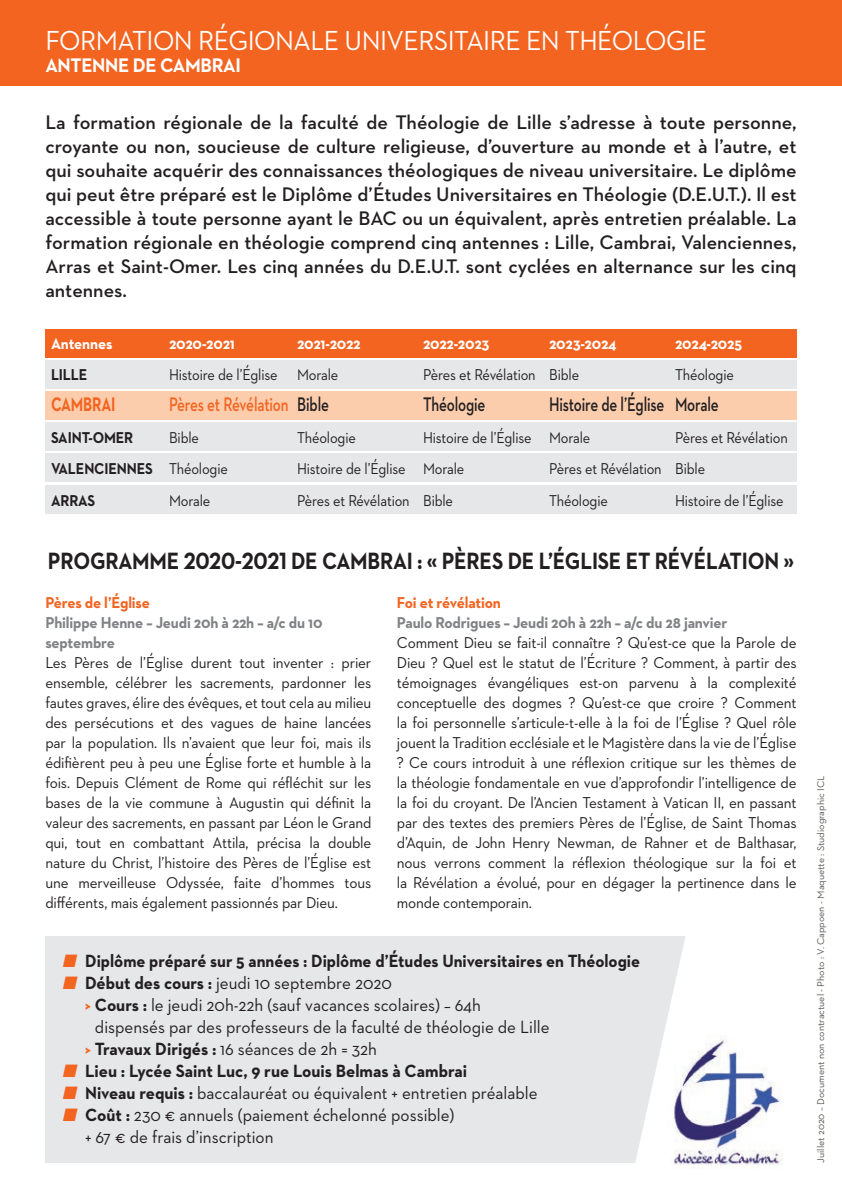
<style>
.page{position:relative;width:842px;height:1191px;background:#fff}
.page>*{position:absolute;margin:0;border:0;box-sizing:border-box;transform-origin:0 0}
.t1{font:28px "Neutraface 2 Text";letter-spacing:-.02em;color:#fff;scale:.95 1}
.t2{font:700 24px "Neutraface 2 Text";letter-spacing:-.01em;color:#231f20;scale:.88 1}
.t3{font:600 20px/24px "Neutraface 2 Text";letter-spacing:-.005em;color:#231f20;text-align:justify}
.t4{font:600 20px "Neutraface 2 Text";letter-spacing:-.005em;color:#231f20;scale:.75 1}
.t5{font:600 20px "Neutraface 2 Text";letter-spacing:-.01em;color:#f36421;scale:.75 1}
.t6{font:700 20px "Neutraface 2 Text";letter-spacing:-.02em;color:#fff;scale:.95 1}
.t7{font:700 20px "Neutraface 2 Text";letter-spacing:-.01em;color:#f36421;scale:.75 1}
.t8{font:18px/22px "Neutraface 2 Text";color:#231f20;scale:.95 1}
.t9{font:700 18px "Neutraface 2 Text";color:#231f20;scale:.93 1}
.t10{font:700 18px "Neutraface 2 Text";color:#231f20;scale:.95 1}
.t11{font:16px/20px "Neutraface 2 Text";letter-spacing:-.01em;color:#231f20;text-align:justify;scale:.95 1}
.t12{font:16px "Neutraface 2 Text";letter-spacing:-.01em;color:#231f20;scale:.9 1}
.t13{font:700 16px/20px "Neutraface 2 Text";letter-spacing:-.01em;color:#808285;scale:.95 1}
.t14{font:700 16px "Neutraface 2 Text";letter-spacing:-.01em;color:#fff;scale:.95 1}
.t15{font:700 16px "Neutraface 2 Text";letter-spacing:-.01em;color:#231f20;scale:.9 1}
.t16{font:700 16px "Neutraface 2 Text";letter-spacing:-.015em;color:#f36421;scale:.95 1}
.t17{font:10px "Neutraface 2 Text";color:#585752}
.s1{color:#231f20}
.s2{font-weight:400}
.s3{color:#f36421}
.s4{font-weight:700}
.s5{font-weight:700;color:#f36421}
</style>
<div class="page">
<div style="left:45px;top:329px;width:752px;height:28px;background:#f36421"></div>
<div style="left:45px;top:360px;width:752px;height:28px;background:#e6e7e9"></div>
<div style="left:45px;top:391px;width:752px;height:29px;background:#fccdad"></div>
<div style="left:45px;top:422px;width:752px;height:29px;background:#e6e7e9"></div>
<div style="left:45px;top:454px;width:752px;height:28px;background:#e6e7e9"></div>
<div style="left:45px;top:485px;width:752px;height:28px;background:#e6e7e9"></div>
<div style="left:0;top:0;width:842px;height:85px;background:#f36421"></div>
<div style="left:45px;top:935px;width:652px;height:227px;background:#e6e7e9"></div>
<svg style="left:629px;top:935px;width:68px;height:228px"></svg>
<img style="left:666px;top:1035px;width:117px;height:134px">
<h1 class="t1" style="left:45px;top:23px;width:698px">FORMATION RÉGIONALE UNIVERSITAIRE EN THÉOLOGIE</h1>
<p class="t6" style="left:45px;top:53px;width:207px">ANTENNE DE CAMBRAI</p>
<p class="t3" style="left:45px;top:110px;width:753px">La formation régionale de la faculté de Théologie de Lille s’adresse à toute personne, croyante ou non, soucieuse de culture religieuse, d’ouverture au monde et à l’autre, et qui souhaite acquérir des connaissances théologiques de niveau universitaire. Le diplôme qui peut être préparé est le Diplôme d’Études Universitaires en Théologie (D.E.U.T.). Il est accessible à toute personne ayant le BAC ou un équivalent, après entretien préalable. La formation régionale en théologie comprend cinq antennes : Lille, Cambrai, Valenciennes, Arras et Saint-Omer. Les cinq années du D.E.U.T. sont cyclées en alternance sur les cinq antennes.</p>
<p class="t14" style="left:51px;top:333px;width:66px">Antennes</p>
<p class="t14" style="left:169px;top:333px;width:71px">2020-2021</p>
<p class="t14" style="left:297px;top:333px;width:68px">2021-2022</p>
<p class="t14" style="left:423px;top:333px;width:71px">2022-2023</p>
<p class="t14" style="left:549px;top:333px;width:73px">2023-2024</p>
<p class="t14" style="left:675px;top:333px;width:72px">2024-2025</p>
<p class="t15" style="left:51px;top:364px;width:42px">LILLE</p>
<p class="t12" style="left:169px;top:364px;width:190px">Histoire de l’Église Morale</p>
<p class="t12" style="left:423px;top:364px;width:175px">Pères et Révélation Bible</p>
<p class="t12" style="left:675px;top:364px;width:67px">Théologie</p>
<p class="t7" style="left:51px;top:392px;width:87px">CAMBRAI</p>
<p class="t5" style="left:169px;top:392px;width:215px">Pères et Révélation <span class="s1">Bible</span></p>
<p class="t4" style="left:423px;top:392px;width:85px">Théologie</p>
<p class="t4" style="left:549px;top:392px;width:228px">Histoire de l’Église Morale</p>
<p class="t15" style="left:51px;top:427px;width:93px">SAINT-OMER</p>
<p class="t12" style="left:169px;top:427px;width:35px">Bible</p>
<p class="t12" style="left:297px;top:427px;width:67px">Théologie</p>
<p class="t12" style="left:423px;top:427px;width:187px">Histoire de l’Église Morale</p>
<p class="t12" style="left:675px;top:427px;width:127px">Pères et Révélation</p>
<p class="t15" style="left:51px;top:458px;width:198px">VALENCIENNES <span class="s2">Théologie</span></p>
<p class="t12" style="left:297px;top:459px;width:187px">Histoire de l’Église Morale</p>
<p class="t12" style="left:549px;top:459px;width:175px">Pères et Révélation Bible</p>
<p class="t15" style="left:51px;top:490px;width:51px">ARRAS</p>
<p class="t12" style="left:169px;top:490px;width:47px">Morale</p>
<p class="t12" style="left:297px;top:490px;width:175px">Pères et Révélation Bible</p>
<p class="t12" style="left:549px;top:490px;width:67px">Théologie</p>
<p class="t12" style="left:675px;top:490px;width:122px">Histoire de l’Église</p>
<h2 class="t2" style="left:48px;top:545px;width:849px">PROGRAMME 2020-2021 DE CAMBRAI : « PÈRES DE L’ÉGLISE ET RÉVÉLATION »</h2>
<p class="t16" style="left:45px;top:592px;width:112px">Pères de l’Église</p>
<p class="t13" style="left:45px;top:612px;width:293px">Philippe Henne – Jeudi 20h à 22h – a/c du 10 septembre</p>
<p class="t11" style="left:45px;top:652px;width:345px">Les Pères de l’Église durent tout inventer : prier ensemble, célébrer les sacrements, pardonner les fautes graves, élire des évêques, et tout cela au milieu des persécutions et des vagues de haine lancées par la population. Ils n’avaient que leur foi, mais ils édifièrent peu à peu une Église forte et humble à la fois. Depuis Clément de Rome qui réfléchit sur les bases de la vie commune à Augustin qui définit la valeur des sacrements, en passant par Léon le Grand qui, tout en combattant Attila, précisa la double nature du Christ, l’histoire des Pères de l’Église est une merveilleuse Odyssée, faite d’hommes tous différents, mais également passionnés par Dieu.</p>
<p class="t16" style="left:397px;top:592px;width:111px">Foi et révélation</p>
<p class="t13" style="left:397px;top:612px;width:350px">Paulo Rodrigues – Jeudi 20h à 22h – a/c du 28 janvier</p>
<p class="t11" style="left:397px;top:632px;width:422px">Comment Dieu se fait-il connaître ? Qu’est-ce que la Parole de Dieu ? Quel est le statut de l’Écriture ? Comment, à partir des témoignages évangéliques est-on parvenu à la complexité conceptuelle des dogmes ? Qu’est-ce que croire ? Comment la foi personnelle s’articule-t-elle à la foi de l’Église ? Quel rôle jouent la Tradition ecclésiale et le Magistère dans la vie de l’Église ? Ce cours introduit à une réflexion critique sur les thèmes de la théologie fondamentale en vue d’approfondir l’intelligence de la foi du croyant. De l’Ancien Testament à Vatican II, en passant par des textes des premiers Pères de l’Église, de Saint Thomas d’Aquin, de John Henry Newman, de Rahner et de Balthasar, nous verrons comment la réflexion théologique sur la foi et la Révélation a évolué, pour en dégager la pertinence dans le monde contemporain.</p>
<p class="t9" style="left:62px;top:949px;width:623px"><span class="s3">■</span> Diplôme préparé sur 5 années : Diplôme d’Études Universitaires en Théologie</p>
<p class="t8" style="left:62px;top:971px;width:348px"><span class="s3">■</span> <span class="s4">Début des cours :</span> jeudi 10 septembre 2020</p>
<p class="t8" style="left:85px;top:993px;width:418px"><span class="s5">&gt;</span> <span class="s4">Cours :</span> le jeudi 20h-22h (sauf vacances scolaires) – 64h</p>
<p class="t8" style="left:95px;top:1015px;width:480px">dispensés par des professeurs de la faculté de théologie de Lille</p>
<p class="t8" style="left:85px;top:1037px;width:309px"><span class="s5">&gt;</span> <span class="s4">Travaux Dirigés :</span> 16 séances de 2h = 32h</p>
<p class="t10" style="left:62px;top:1059px;width:428px"><span class="s3">■</span> Lieu : Lycée Saint Luc, 9 rue Louis Belmas à Cambrai</p>
<p class="t8" style="left:62px;top:1081px;width:502px"><span class="s3">■</span> <span class="s4">Niveau requis :</span> baccalauréat ou équivalent + entretien préalable</p>
<p class="t8" style="left:85px;top:1103px;width:390px;text-indent:-23px"><span class="s3">■</span> <span class="s4">Coût :</span> 230 € annuels (paiement échelonné possible) + 67 € de frais d’inscription</p>
<p class="t17" style="left:815px;top:1162px;width:388px;rotate:-90deg">Juillet 2020 – Document non contractuel - Photo : V. Cappoen - Maquette : Studiographic ICL</p>
</div>
